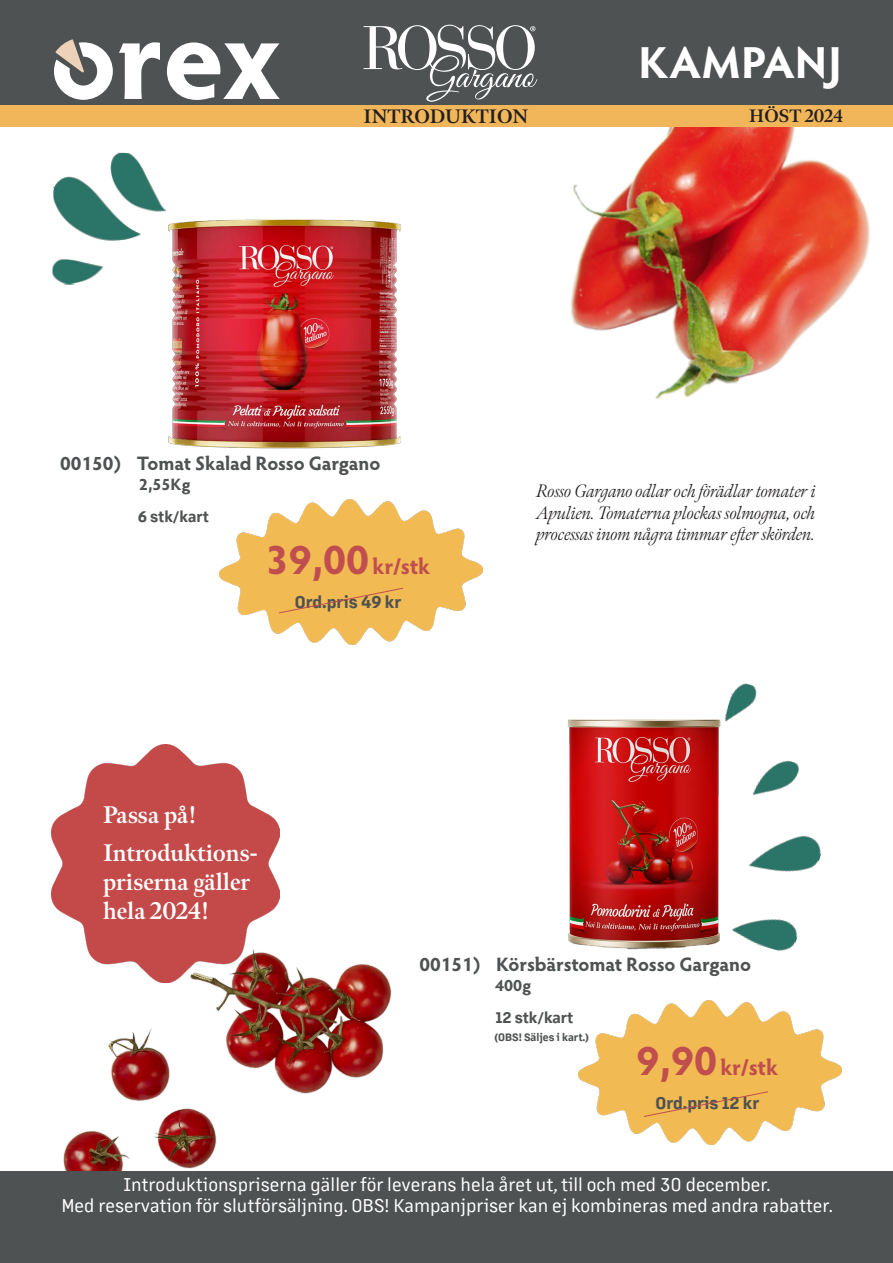
<style>
.page{position:relative;width:893px;height:1263px;background:#fff}
.page>*{position:absolute;margin:0;border:0;box-sizing:border-box;transform-origin:0 0}
.t1{font:700 45px "Hypatia Sans Pro";letter-spacing:.02em;color:#fff}
.t2{font:700 24px/28.8px "Meno Display";color:#fff}
.t3{font:700 22.5px "Hypatia Sans Pro";letter-spacing:-.015em;color:#c04e4f}
.t4{font:700 19.5px "Hypatia Sans Pro";letter-spacing:-.005em;color:#4f5252}
.t5{font:700 19.5px "Meno Display";color:#231f20}
.t6{font:18px "Margin MVB";color:#fff}
.t7{font:italic 300 18px "Meno Display";color:#231f20}
.t8{font:700 18px "Meno Display";color:#231f20}
.t9{font:700 16.5px "Margin MVB";color:#4f5252}
.t10{font:700 16.5px "Hypatia Sans Pro";color:#4f5252}
.t11{font:700 15px "Margin MVB";color:#4f5252}
.t12{font:700 10.5px "Margin MVB";color:#4f5252}
.s1{font-size:42px}
</style>
<div class="page">
<img style="left:63px;top:959px;width:328px;height:212px">
<img style="left:507px;top:126px;width:386px;height:273px">
<div style="left:0;top:0;width:893px;height:105px;background:#4f5252"></div>
<div style="left:0;top:1171px;width:893px;height:92px;background:#4f5252"></div>
<div style="left:0;top:105px;width:893px;height:21px;background:#f0b659"></div>
<svg style="left:119px;top:42px;width:41px;height:57px"></svg>
<svg style="left:167px;top:42px;width:113px;height:58px"></svg>
<svg style="left:54px;top:39px;width:59px;height:61px"></svg>
<svg style="left:364px;top:25px;width:173px;height:77px"></svg>
<img style="left:168px;top:219px;width:233px;height:230px">
<img style="left:568px;top:720px;width:99px;height:229px">
<img style="left:219px;top:499px;width:264px;height:145px">
<img style="left:578px;top:1000px;width:264px;height:145px">
<img style="left:52px;top:152px;width:114px;height:133px">
<div style="left:278px;top:587px;width:126px;height:27px;background:#f1ba52"></div>
<svg style="left:643px;top:1091px;width:126px;height:26px;background:#efb551"></svg>
<img style="left:667px;top:683px;width:154px;height:268px">
<img style="left:51px;top:745px;width:228px;height:237px">
<p class="t1" style="left:638px;top:30px;width:205px">KAMPANJ</p>
<p class="t5" style="left:364px;top:104px;width:166px">INTRODUKTION</p>
<p class="t8" style="left:749px;top:104px;width:95px">HÖST 2024</p>
<p class="t4" style="left:60px;top:450px;width:322px">00150) Tomat Skalad Rosso Gargano</p>
<p class="t10" style="left:139px;top:472px;width:53px">2,55Kg</p>
<p class="t11" style="left:138px;top:506px;width:72px">6 stk/kart</p>
<p class="t3" style="left:266px;top:550px;width:166px"><span class="s1">39,00</span>kr/stk</p>
<p class="t9" style="left:295px;top:590px;width:108px">Ord.pris 49 kr</p>
<p class="t2" style="left:103px;top:801px;width:95px">Passa på!</p>
<p class="t2" style="left:103px;top:839px;width:156px">Introduktions-</p>
<p class="t2" style="left:103px;top:868px;width:148px">priserna gäller hela 2024!</p>
<p class="t7" style="left:537px;top:480px;width:281px">Rosso Gargano odlar och förädlar tomater i</p>
<p class="t7" style="left:537px;top:502px;width:281px">Apulien. Tomaterna plockas solmogna, och</p>
<p class="t7" style="left:537px;top:523px;width:280px">processas inom några timmar efter skörden.</p>
<p class="t4" style="left:420px;top:950px;width:333px">00151) Körsbärstomat Rosso Gargano</p>
<p class="t10" style="left:495px;top:973px;width:37px">400g</p>
<p class="t11" style="left:495px;top:1007px;width:79px">12 stk/kart</p>
<p class="t12" style="left:495px;top:1030px;width:96px">(OBS! Säljes i kart.)</p>
<p class="t3" style="left:637px;top:1051px;width:143px"><span class="s1">9,90</span>kr/stk</p>
<p class="t9" style="left:655px;top:1091px;width:105px">Ord.pris 12 kr</p>
<p class="t6" style="left:124px;top:1171px;width:649px">Introduktionspriserna gäller för leverans hela året ut, till och med 30 december.</p>
<p class="t6" style="left:61px;top:1193px;width:773px">Med reservation för slutförsäljning. OBS! Kampanjpriser kan ej kombineras med andra rabatter.</p>
</div>
